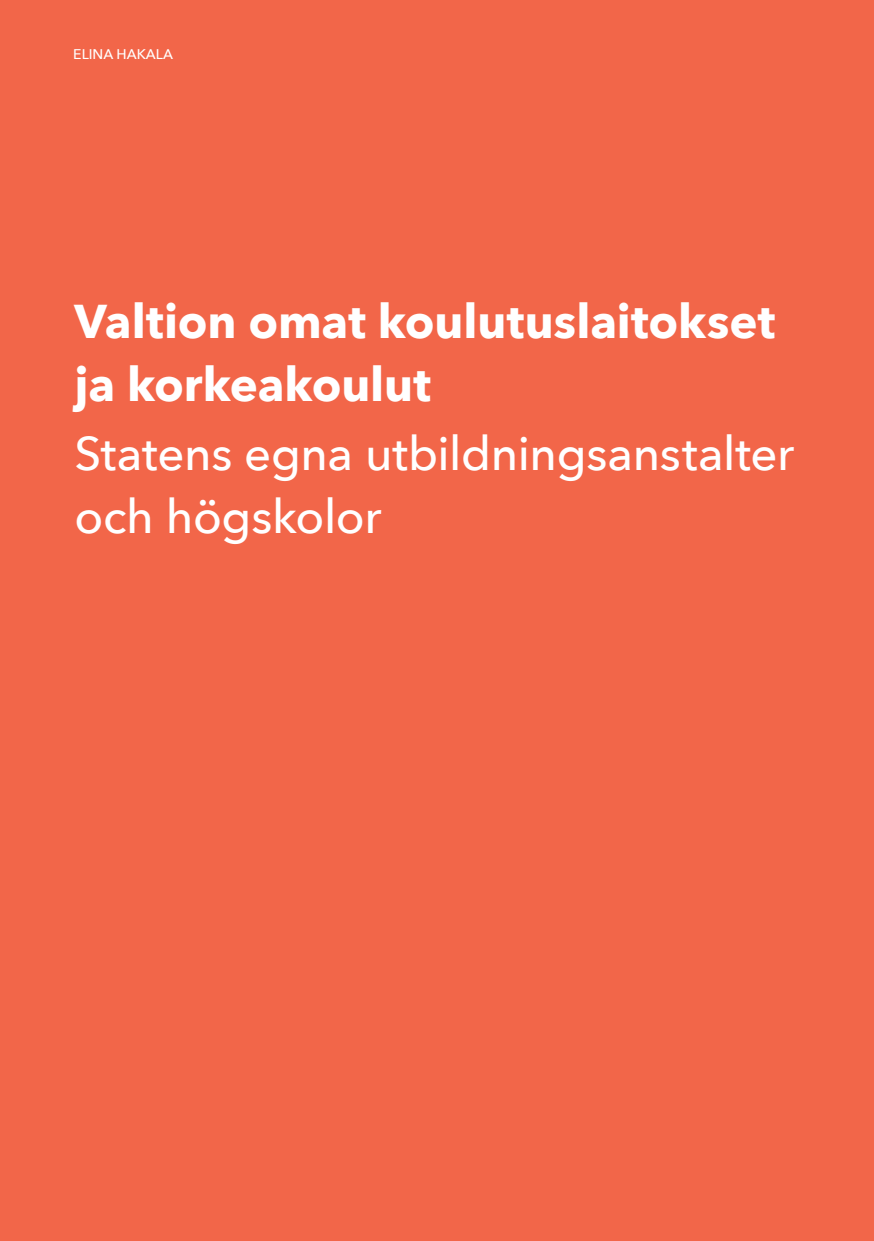
<style>
.page{position:relative;width:874px;height:1241px;background:#fff}
.page>*{position:absolute;margin:0;border:0;box-sizing:border-box;transform-origin:0 0}
.t1{font:500 47.25px/63px "Avenir Next";letter-spacing:-.01em;color:#fff}
.t2{font:700 47.25px/63px "Avenir Next";color:#fff}
.t3{font:500 14px "Avenir Next";color:#fff}
</style>
<div class="page">
<div style="left:0;top:0;width:873px;height:1240px;background:#f26649"></div>
<p class="t3" style="left:73px;top:45px;width:101px">ELINA HAKALA</p>
<p class="t2" style="left:74px;top:289px;width:702px">Valtion omat koulutuslaitokset ja korkeakoulut</p>
<p class="t1" style="left:74px;top:422px;width:721px">Statens egna utbildningsanstalter och högskolor</p>
</div>
